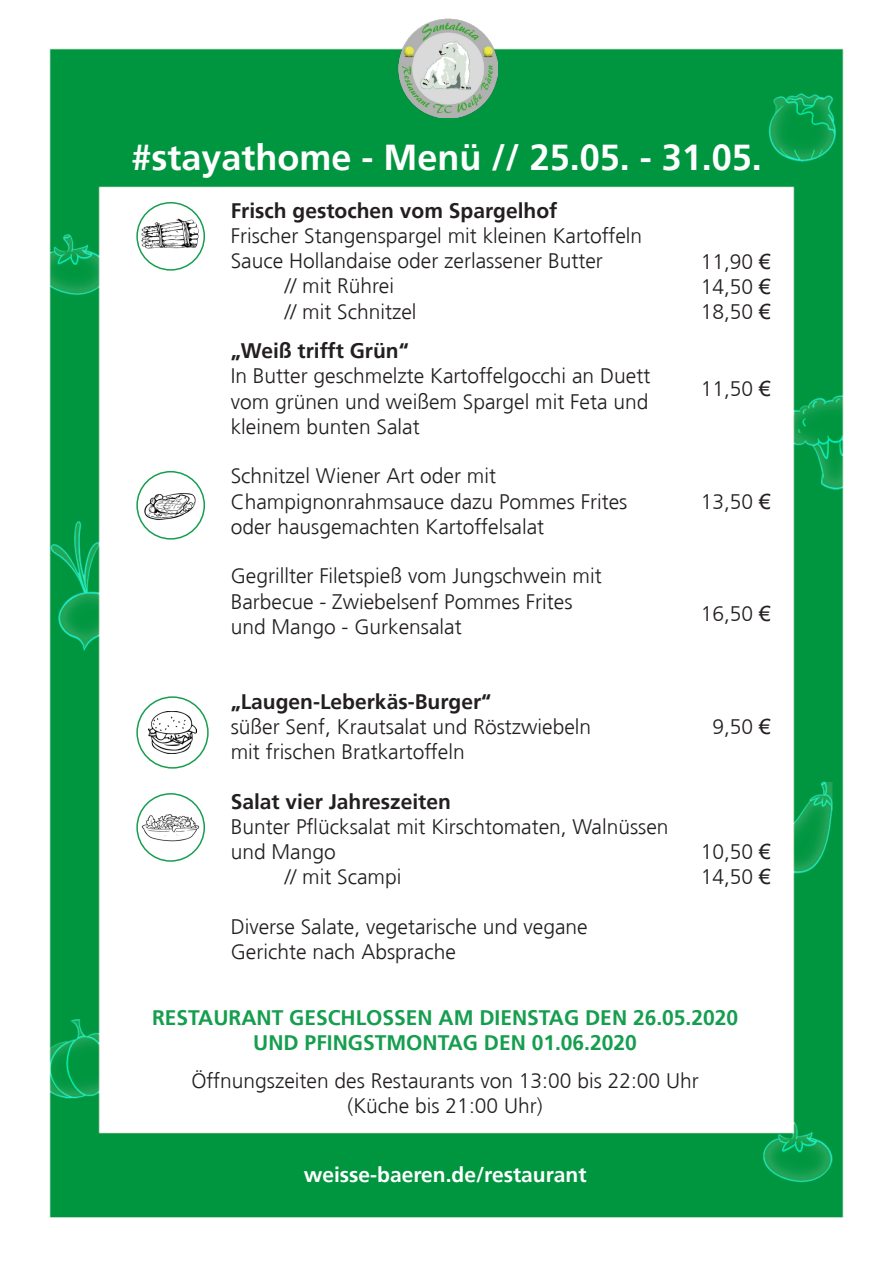
<style>
.page{position:relative;width:893px;height:1263px;background:#fff}
.page>*{position:absolute;margin:0;border:0;box-sizing:border-box;transform-origin:0 0}
.t1{font:700 36px "Frutiger";color:#fff}
.t2{font:300 21px/25.2px "Frutiger";color:#231f20}
.t3{font:700 21px "Frutiger";color:#231f20}
.t4{font:700 21px/25.2px "Frutiger";color:#169e4f;text-align:center}
.t5{font:700 21px "Frutiger";color:#fff}
.s1{font-family:"Arial";font-weight:400}
</style>
<div class="page">
<img style="left:49px;top:48px;width:795px;height:1170px">
<img style="left:139px;top:482px;width:63px;height:47px">
<div style="left:136px;top:471px;width:69px;height:69px;border:2px solid #169e4f;border-radius:50%"></div>
<img style="left:139px;top:795px;width:64px;height:64px">
<div style="left:136px;top:793px;width:69px;height:69px;border:2px solid #169e4f;border-radius:50%"></div>
<img style="left:148px;top:711px;width:49px;height:42px">
<div style="left:136px;top:696px;width:73px;height:73px;border:2px solid #169e4f;border-radius:50%"></div>
<img style="left:399px;top:18px;width:99px;height:100px">
<img style="left:137px;top:213px;width:67px;height:43px">
<div style="left:136px;top:202px;width:69px;height:69px;border:2px solid #169e4f;border-radius:50%"></div>
<p class="t1" style="left:132px;top:136px;width:632px">#stayathome - Menü // 25.05. - 31.05.</p>
<p class="t3" style="left:231px;top:198px;width:328px">Frisch gestochen vom Spargelhof</p>
<p class="t2" style="left:231px;top:223px;width:413px">Frischer Stangenspargel mit kleinen Kartoffeln</p>
<p class="t2" style="left:231px;top:249px;width:374px">Sauce Hollandaise oder zerlassener Butter</p>
<p class="t2" style="left:285px;top:274px;width:133px">// mit Rührei<br>// mit Schnitzel</p>
<p class="t3" style="left:231px;top:338px;width:180px">„Weiß trifft Grün“</p>
<p class="t2" style="left:231px;top:364px;width:421px;text-align:justify">In Butter geschmelzte Kartoffelgocchi an Duett vom grünen und weißem Spargel mit Feta und kleinem bunten Salat</p>
<p class="t2" style="left:231px;top:464px;width:398px">Schnitzel Wiener Art oder mit<br>Champignonrahmsauce dazu Pommes Frites oder hausgemachten Kartoffelsalat</p>
<p class="t2" style="left:231px;top:564px;width:372px">Gegrillter Filetspieß vom Jungschwein mit</p>
<p class="t2" style="left:231px;top:589px;width:343px">Barbecue - Zwiebelsenf Pommes Frites</p>
<p class="t2" style="left:231px;top:614px;width:233px">und Mango - Gurkensalat</p>
<p class="t3" style="left:231px;top:689px;width:262px">„Laugen-Leberkäs-Burger“</p>
<p class="t2" style="left:231px;top:714px;width:362px">süßer Senf, Krautsalat und Röstzwiebeln</p>
<p class="t2" style="left:231px;top:740px;width:236px">mit frischen Bratkartoffeln</p>
<p class="t3" style="left:231px;top:789px;width:222px">Salat vier Jahreszeiten</p>
<p class="t2" style="left:231px;top:814px;width:439px">Bunter Pflücksalat mit Kirschtomaten, Walnüssen</p>
<p class="t2" style="left:231px;top:840px;width:107px">und Mango</p>
<p class="t2" style="left:285px;top:865px;width:118px">// mit Scampi</p>
<p class="t2" style="left:231px;top:914px;width:359px">Diverse Salate, vegetarische und vegane<br>Gerichte nach Absprache</p>
<p class="t2" style="left:701px;top:249px;width:72px">11,90 <span class="s1">€</span></p>
<p class="t2" style="left:701px;top:274px;width:72px">14,50 <span class="s1">€</span></p>
<p class="t2" style="left:701px;top:299px;width:72px">18,50 <span class="s1">€</span></p>
<p class="t2" style="left:701px;top:376px;width:72px">11,50 <span class="s1">€</span></p>
<p class="t2" style="left:701px;top:489px;width:72px">13,50 <span class="s1">€</span></p>
<p class="t2" style="left:701px;top:602px;width:72px">16,50 <span class="s1">€</span></p>
<p class="t2" style="left:712px;top:714px;width:60px">9,50 <span class="s1">€</span></p>
<p class="t2" style="left:701px;top:840px;width:72px">10,50 <span class="s1">€</span></p>
<p class="t2" style="left:701px;top:865px;width:72px">14,50 <span class="s1">€</span></p>
<p class="t4" style="left:152px;top:1005px;width:588px">RESTAURANT GESCHLOSSEN AM DIENSTAG DEN 26.05.2020<br>UND PFINGSTMONTAG DEN 01.06.2020</p>
<p class="t2" style="left:191px;top:1068px;width:509px;text-align:center">Öffnungszeiten des Restaurants von 13:00 bis 22:00 Uhr (Küche bis 21:00 Uhr)</p>
<p class="t5" style="left:304px;top:1162px;width:284px">weisse-baeren.de/restaurant</p>
</div>
